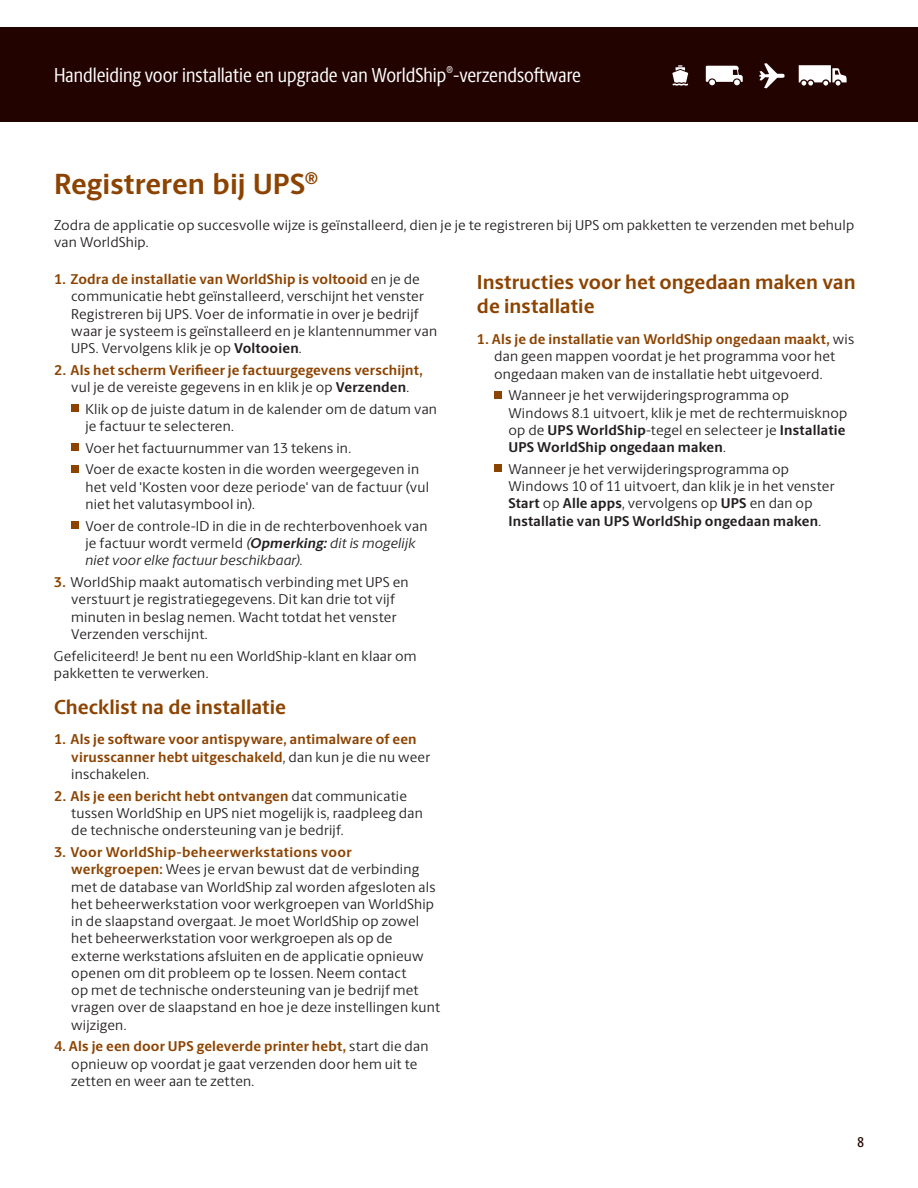
<style>
.page{position:relative;width:918px;height:1188px;background:#fff}
.page>*{position:absolute;margin:0;border:0;box-sizing:border-box;transform-origin:0 0}
.t1{font:700 29.25px "UPS Berlingske Sans";color:#8d4300}
.t2{font:700 20.25px/24.8px "UPS Berlingske Sans";color:#8d4300}
.t3{font:20.25px "UPS Berlingske Sans Cn";color:#fff}
.t4{font:14.25px/17.2px "UPS Berlingske Sans";letter-spacing:.015em;color:#231f20}
.t5{font:700 14.25px/17.2px "UPS Berlingske Sans";letter-spacing:.01em;color:#8d4300;text-align:center}
.t6{font:500 14.25px "UPS Berlingske Sans Cn";color:#230300}
.s1{font-weight:700;color:#8d4300}
.s2{font-weight:700}
.s3{font-weight:400;color:#231f20}
.s4{color:#231f20}
.s5{font-style:italic}
.s6{font-weight:700;font-style:italic}
</style>
<div class="page">
<div style="left:0;top:27px;width:918px;height:95px;background:#230300"></div>
<svg style="left:672px;top:65px;width:16px;height:21px"></svg>
<svg style="left:706px;top:66px;width:37px;height:20px"></svg>
<svg style="left:759px;top:63px;width:26px;height:25px"></svg>
<svg style="left:799px;top:65px;width:48px;height:21px"></svg>
<div style="left:71px;top:404px;width:8px;height:8px;background:#8d4300"></div>
<div style="left:71px;top:443px;width:8px;height:8px;background:#8d4300"></div>
<div style="left:71px;top:465px;width:8px;height:8px;background:#8d4300"></div>
<div style="left:71px;top:521px;width:8px;height:8px;background:#8d4300"></div>
<div style="left:494px;top:391px;width:8px;height:8px;background:#8d4300"></div>
<div style="left:494px;top:464px;width:8px;height:8px;background:#8d4300"></div>
<h2 class="t3" style="left:54px;top:61px;width:528px">Handleiding voor installatie en upgrade van WorldShip<sup>®</sup>-verzendsoftware</h2>
<h1 class="t1" style="left:54px;top:162px;width:266px">Registreren bij UPS<sup>®</sup></h1>
<p class="t4" style="left:54px;top:216px;width:802px">Zodra de applicatie op succesvolle wijze is geïnstalleerd, dien je je te registreren bij UPS om pakketten te verzenden met behulp van WorldShip.</p>
<p class="t4" style="left:71px;top:270px;width:367px;text-indent:-17px"><span class="s1">1. Zodra de installatie van WorldShip is voltooid</span> en je de communicatie hebt geïnstalleerd, verschijnt het venster Registreren bij UPS. Voer de informatie in over je bedrijf waar je systeem is geïnstalleerd en je klantennummer van UPS. Vervolgens klik je op <span class="s2">Voltooien</span>.</p>
<p class="t5" style="left:54px;top:361px;width:370px">2. Als het scherm Verifieer je factuurgegevens verschijnt, <span class="s3">vul je de vereiste gegevens in en klik je op</span> <span class="s4">Verzenden</span><span class="s3">.</span></p>
<p class="t4" style="left:85px;top:400px;width:353px">Klik op de juiste datum in de kalender om de datum van je factuur te selecteren.</p>
<p class="t4" style="left:85px;top:436px;width:335px;line-height:21.8px">Voer het factuurnummer van 13 tekens in.<br>Voer de exacte kosten in die worden weergegeven in</p>
<p class="t4" style="left:85px;top:478px;width:345px">het veld 'Kosten voor deze periode' van de factuur (vul niet het valutasymbool in).</p>
<p class="t4" style="left:85px;top:517px;width:344px">Voer de controle-ID in die in de rechterbovenhoek van je factuur wordt vermeld <span class="s5">(</span><span class="s6">Opmerking:</span> <span class="s5">dit is mogelijk niet voor elke factuur beschikbaar).</span></p>
<p class="t4" style="left:71px;top:573px;width:339px;text-indent:-17px"><span class="s1">3.</span> WorldShip maakt automatisch verbinding met UPS en verstuurt je registratiegegevens. Dit kan drie tot vijf minuten in beslag nemen. Wacht totdat het venster Verzenden verschijnt.</p>
<p class="t4" style="left:54px;top:646px;width:364px">Gefeliciteerd! Je bent nu een WorldShip-klant en klaar om pakketten te verwerken.</p>
<h2 class="t2" style="left:54px;top:694px;width:234px">Checklist na de installatie</h2>
<p class="t5" style="left:71px;top:731px;width:360px;text-align:left;text-indent:-17px">1. Als je software voor antispyware, antimalware of een virusscanner hebt uitgeschakeld<span class="s3">, dan kun je die nu weer inschakelen.</span></p>
<p class="t4" style="left:71px;top:787px;width:353px;text-indent:-17px"><span class="s1">2. Als je een bericht hebt ontvangen</span> dat communicatie tussen WorldShip en UPS niet mogelijk is, raadpleeg dan de technische ondersteuning van je bedrijf.</p>
<p class="t4" style="left:71px;top:843px;width:370px;text-indent:-17px"><span class="s1">3. Voor WorldShip-beheerwerkstations voor werkgroepen:</span> Wees je ervan bewust dat de verbinding met de database van WorldShip zal worden afgesloten als het beheerwerkstation voor werkgroepen van WorldShip in de slaapstand overgaat. Je moet WorldShip op zowel het beheerwerkstation voor werkgroepen als op de externe werkstations afsluiten en de applicatie opnieuw openen om dit probleem op te lossen. Neem contact<br>op met de technische ondersteuning van je bedrijf met vragen over de slaapstand en hoe je deze instellingen kunt wijzigen.</p>
<p class="t4" style="left:71px;top:1037px;width:359px;text-indent:-17px"><span class="s1">4. Als je een door UPS geleverde printer hebt,</span> start die dan opnieuw op voordat je gaat verzenden door hem uit te zetten en weer aan te zetten.</p>
<h2 class="t2" style="left:477px;top:269px;width:380px">Instructies voor het ongedaan maken van de installatie</h2>
<p class="t4" style="left:494px;top:330px;width:362px;text-indent:-17px"><span class="s1">1. Als je de installatie van WorldShip ongedaan maakt,</span> wis dan geen mappen voordat je het programma voor het ongedaan maken van de installatie hebt uitgevoerd.</p>
<p class="t4" style="left:508px;top:386px;width:340px">Wanneer je het verwijderingsprogramma op Windows 8.1 uitvoert, klik je met de rechtermuisknop op de <span class="s2">UPS WorldShip</span>-tegel en selecteer je <span class="s2">Installatie UPS WorldShip ongedaan maken</span>.</p>
<p class="t4" style="left:508px;top:460px;width:328px">Wanneer je het verwijderingsprogramma op Windows 10 of 11 uitvoert, dan klik je in het venster <span class="s2">Start</span> op <span class="s2">Alle apps</span>, vervolgens op <span class="s2">UPS</span> en dan op <span class="s2">Installatie van UPS WorldShip ongedaan maken</span>.</p>
<p class="t6" style="left:858px;top:1132px;width:8px">8</p>
</div>
